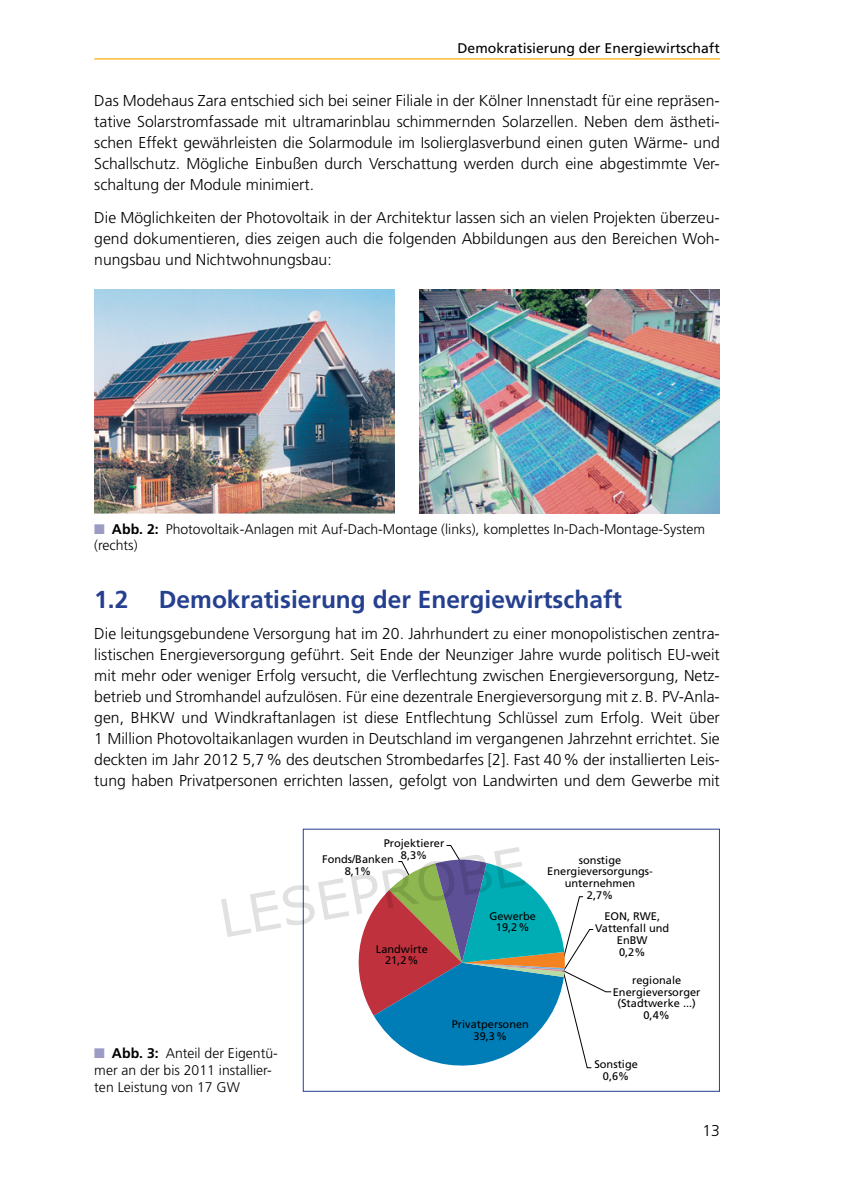
<style>
.page{position:relative;width:844px;height:1191px;background:#fff}
.page>*{position:absolute;margin:0;border:0;box-sizing:border-box;transform-origin:0 0}
.t1{font:52.5px "Verdana";color:rgb(0 0 0/.12)}
.t2{font:700 24.5px "Frutiger LT Std";color:#25408f}
.t3{font:300 15.75px/21px "Frutiger LT Std";color:#000;text-align:justify}
.t4{font:300 14px/16.6px "Frutiger LT Std";color:#000}
.t5{font:14px "Frutiger LT Std";color:#000}
.t6{font:11.03px/11.7px "Frutiger LT Std";color:#000;text-align:center}
.s1{color:#9b9bc5}
.s2{font-weight:700}
</style>
<div class="page">
<hr style="left:94px;top:58px;width:625px;height:2px;background:#fcaf17">
<img style="left:94px;top:290px;width:300px;height:223px">
<img style="left:419px;top:290px;width:300px;height:223px">
<svg style="left:446px;top:845px;width:166px;height:223px"></svg>
<svg style="left:358px;top:858px;width:207px;height:210px"></svg>
<p class="t5" style="left:457px;top:40px;width:264px">Demokratisierung der Energiewirtschaft</p>
<p class="t3" style="left:94px;top:90px;width:627px">Das Modehaus Zara entschied sich bei seiner Filiale in der Kölner Innenstadt für eine repräsen&shy;tative Solarstromfassade mit ultramarinblau schimmernden Solarzellen. Neben dem ästheti&shy;schen Effekt gewährleisten die Solarmodule im Isolierglasverbund einen guten Wärme- und Schallschutz. Mögliche Einbußen durch Verschattung werden durch eine abgestimmte Ver&shy;schaltung der Module minimiert.</p>
<p class="t3" style="left:94px;top:207px;width:627px">Die Möglichkeiten der Photovoltaik in der Architektur lassen sich an vielen Projekten überzeu&shy;gend dokumentieren, dies zeigen auch die folgenden Abbildungen aus den Bereichen Woh&shy;nungsbau und Nichtwohnungsbau:</p>
<p class="t4" style="left:94px;top:521px;width:612px"><span class="s1">■</span> <span class="s2">Abb. 2:</span> Photovoltaik-Anlagen mit Auf-Dach-Montage (links), komplettes In-Dach-Montage-System (rechts)</p>
<h2 class="t2" style="left:94px;top:585px;width:529px">1.2 Demokratisierung der Energiewirtschaft</h2>
<p class="t3" style="left:94px;top:623px;width:627px">Die leitungsgebundene Versorgung hat im 20. Jahrhundert zu einer monopolistischen zentra&shy;listischen Energieversorgung geführt. Seit Ende der Neunziger Jahre wurde politisch EU-weit mit mehr oder weniger Erfolg versucht, die Verflechtung zwischen Energieversorgung, Netz&shy;betrieb und Stromhandel aufzulösen. Für eine dezentrale Energieversorgung mit z.B. PV-Anla&shy;gen, BHKW und Windkraftanlagen ist diese Entflechtung Schlüssel zum Erfolg. Weit über 1 Million Photovoltaikanlagen wurden in Deutschland im vergangenen Jahrzehnt errichtet. Sie deckten im Jahr 2012 5,7% des deutschen Strombedarfes [2]. Fast 40% der installierten Leis&shy;tung haben Privatpersonen errichten lassen, gefolgt von Landwirten und dem Gewerbe mit</p>
<p class="t6" style="left:383px;top:837px;width:62px">Projektierer<br>8,3%</p>
<h1 class="t1" style="left:213px;top:883px;width:312px;rotate:-10deg">LESEPROBE</h1>
<p class="t6" style="left:322px;top:853px;width:73px">Fonds/Banken<br>8,1%</p>
<p class="t6" style="left:489px;top:910px;width:48px">Gewerbe<br>19,2%</p>
<p class="t4" style="left:94px;top:1045px;width:185px"><span class="s1">■</span> <span class="s2">Abb. 3:</span> Anteil der Eigentü&shy;mer an der bis 2011 installier&shy;ten Leistung von 17 GW</p>
<p class="t6" style="left:376px;top:943px;width:54px">Landwirte<br>21,2%</p>
<p class="t6" style="left:451px;top:1018px;width:79px">Privatpersonen<br>39,3%</p>
<p class="t6" style="left:547px;top:854px;width:107px">sonstige<br>Energieversorgungs&shy;unternehmen<br>2,7%</p>
<p class="t6" style="left:595px;top:910px;width:76px">EON, RWE,<br>Vattenfall und<br>EnBW<br>0,2%</p>
<p class="t6" style="left:612px;top:974px;width:89px">regionale<br>Energieversorger (Stadtwerke ...)<br>0,4%</p>
<p class="t6" style="left:594px;top:1058px;width:45px">Sonstige<br>0,6%</p>
<p class="t3" style="left:702px;top:1120px;width:19px">13</p>
</div>
